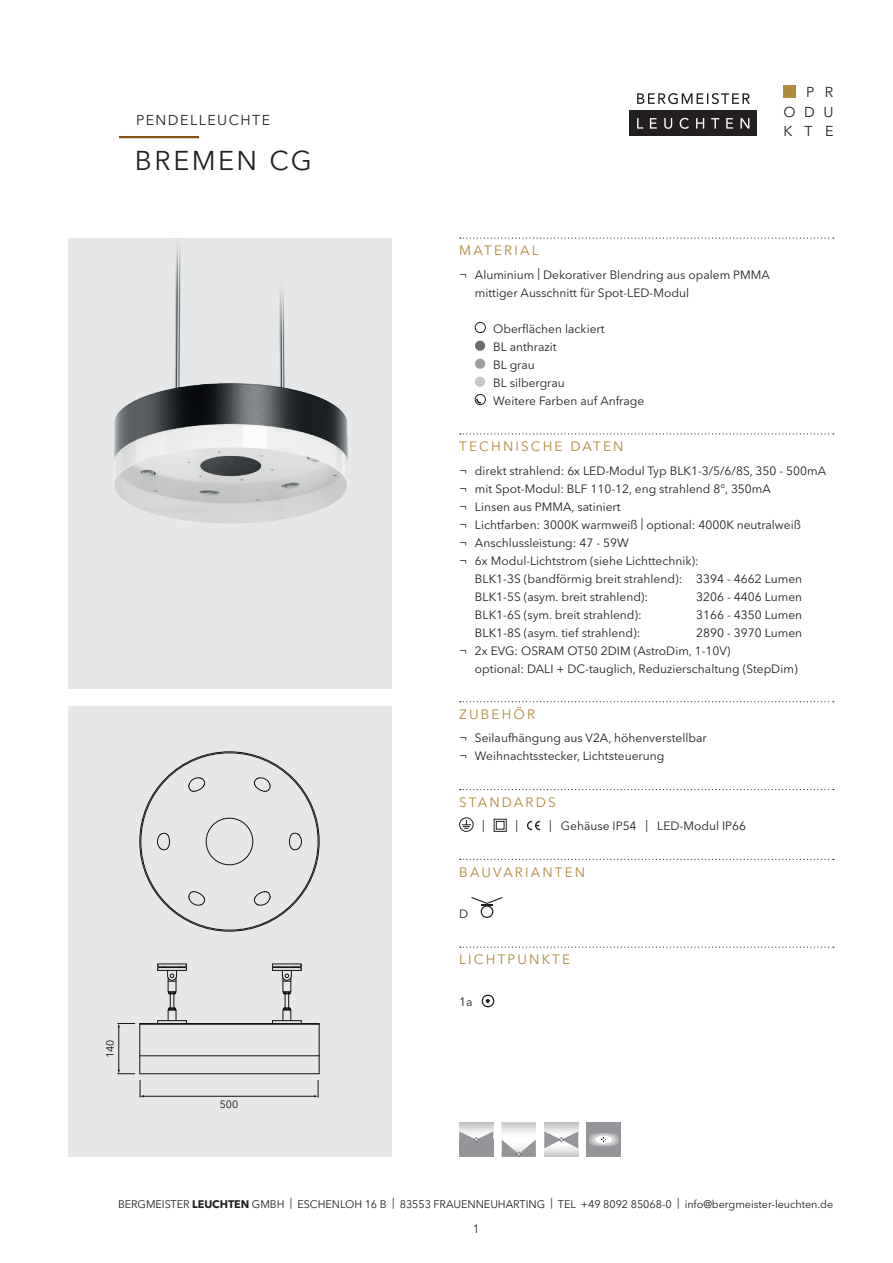
<style>
.page{position:relative;width:893px;height:1263px;background:#fff}
.page>*{position:absolute;margin:0;border:0;box-sizing:border-box;transform-origin:0 0}
.t1{font:27px "Avenir Next LT Pro";letter-spacing:.09em;color:#231f20}
.t2{font:14.25px/19.5px "Avenir Next LT Pro";letter-spacing:.1em;color:#231f20;text-align:justify}
.t3{font:13.5px "Avenir Next LT Pro";letter-spacing:.16em;color:#b18a3b}
.t4{font:12px/18px "Avenir Next LT Pro";color:#231f20}
.t5{font:10.95px "Avenir Next LT Pro";letter-spacing:-.005em;color:#231f20}
.t6{font:10.5px "Avenir Next LT Pro";color:#101315}
.s1{font-weight:700}
</style>
<div class="page">
<div style="left:783px;top:85px;width:13px;height:12px;background:#b18a3b"></div>
<svg style="left:637px;top:93px;width:113px;height:11px"></svg>
<div style="left:630px;top:111px;width:127px;height:25px;background:#231f20"></div>
<svg style="left:637px;top:118px;width:6px;height:11px"></svg>
<svg style="left:650px;top:118px;width:7px;height:11px"></svg>
<svg style="left:664px;top:118px;width:8px;height:11px"></svg>
<svg style="left:680px;top:118px;width:9px;height:11px"></svg>
<svg style="left:696px;top:118px;width:8px;height:11px"></svg>
<svg style="left:711px;top:118px;width:8px;height:11px"></svg>
<svg style="left:726px;top:118px;width:7px;height:11px"></svg>
<svg style="left:740px;top:118px;width:9px;height:11px"></svg>
<div style="left:68px;top:238px;width:323px;height:451px;background:#e6e7e9"></div>
<img style="left:113px;top:242px;width:235px;height:282px">
<div style="left:68px;top:706px;width:323px;height:451px;background:#e6e7e9"></div>
<div style="left:206px;top:818px;width:47px;height:47px;border:1px solid #101315;border-radius:50%"></div>
<svg style="left:289px;top:832px;width:13px;height:18px"></svg>
<svg style="left:254px;top:891px;width:17px;height:15px"></svg>
<svg style="left:188px;top:891px;width:17px;height:15px"></svg>
<svg style="left:157px;top:832px;width:13px;height:18px"></svg>
<svg style="left:188px;top:777px;width:17px;height:15px"></svg>
<svg style="left:254px;top:777px;width:17px;height:15px"></svg>
<hr style="left:139px;top:1023px;width:1px;height:51px;background:#101315">
<hr style="left:319px;top:1023px;width:1px;height:51px;background:#101315">
<hr style="left:140px;top:1055px;width:179px;height:1px;background:#101315">
<hr style="left:140px;top:1073px;width:179px;height:1px;background:#101315">
<hr style="left:140px;top:1024px;width:179px;height:1px;background:#101315">
<hr style="left:140px;top:1023px;width:179px;height:1px;background:#101315">
<svg style="left:157px;top:963px;width:30px;height:60px"></svg>
<svg style="left:272px;top:963px;width:30px;height:60px"></svg>
<hr style="left:143px;top:1096px;width:172px;height:1px;background:#101415">
<svg style="left:140px;top:1080px;width:4px;height:17px"></svg>
<svg style="left:314px;top:1080px;width:5px;height:17px"></svg>
<hr style="left:119px;top:1027px;width:1px;height:43px;background:#101415">
<svg style="left:118px;top:1070px;width:17px;height:4px"></svg>
<svg style="left:118px;top:1023px;width:17px;height:4px"></svg>
<div style="left:459px;top:1123px;width:34px;height:34px;background:linear-gradient(to right,#d9dadc,#d9dadc)"></div>
<div style="left:459px;top:1140px;width:34px;height:17px;background:#939598"></div>
<svg style="left:459px;top:1131px;width:34px;height:12px"></svg>
<svg style="left:502px;top:1140px;width:34px;height:17px"></svg>
<svg style="left:544px;top:1123px;width:34px;height:34px"></svg>
<svg style="left:544px;top:1131px;width:34px;height:17px"></svg>
<div style="left:587px;top:1123px;width:34px;height:34px;background:#939598"></div>
<svg style="left:589px;top:1133px;width:30px;height:13px"></svg>
<hr style="left:119px;top:136px;width:80px;height:2px;background:#86500e">
<svg style="left:460px;top:238px;width:374px;height:1px"></svg>
<svg style="left:460px;top:433px;width:374px;height:1px"></svg>
<svg style="left:460px;top:701px;width:374px;height:1px"></svg>
<svg style="left:460px;top:789px;width:374px;height:1px"></svg>
<svg style="left:460px;top:859px;width:374px;height:1px"></svg>
<svg style="left:460px;top:946px;width:374px;height:2px"></svg>
<div style="left:475px;top:322px;width:11px;height:11px;border:1px solid #231f20;border-radius:50%"></div>
<div style="left:475px;top:341px;width:10px;height:10px;background:#6c6d70;border-radius:50%"></div>
<div style="left:475px;top:359px;width:10px;height:10px;background:#9d9fa2;border-radius:50%"></div>
<div style="left:475px;top:377px;width:10px;height:10px;background:#c7c8ca;border-radius:50%"></div>
<div style="left:475px;top:394px;width:11px;height:11px;border:1px solid #231f20;border-radius:50%"></div>
<svg style="left:475px;top:398px;width:7px;height:6px"></svg>
<svg style="left:459px;top:817px;width:15px;height:15px"></svg>
<svg style="left:493px;top:818px;width:14px;height:14px"></svg>
<svg style="left:527px;top:821px;width:13px;height:9px"></svg>
<div style="left:481px;top:905px;width:12px;height:13px;border:1px solid #231f20;border-radius:50%"></div>
<svg style="left:471px;top:897px;width:32px;height:8px"></svg>
<svg style="left:486px;top:999px;width:4px;height:4px"></svg>
<div style="left:482px;top:995px;width:12px;height:12px;border:1px solid #231f20;border-radius:50%"></div>
<p class="t2" style="left:136px;top:110px;width:136px">PENDELLEUCHTE</p>
<h1 class="t1" style="left:135px;top:145px;width:178px">BREMEN CG</h1>
<p class="t6" style="left:104px;top:1058px;width:20px;rotate:-90deg">140</p>
<p class="t6" style="left:220px;top:1098px;width:20px">500</p>
<p class="t2" style="left:783px;top:82px;width:51px;text-indent:23px">P R ODU KTE</p>
<p class="t3" style="left:459px;top:242px;width:81px">MATERIAL</p>
<p class="t4" style="left:475px;top:266px;width:296px;text-indent:-16px">¬ Aluminium | Dekorativer Blendring aus opalem PMMA mittiger Ausschnitt für Spot-LED-Modul</p>
<p class="t4" style="left:493px;top:320px;width:153px">Oberflächen lackiert<br>BL anthrazit<br>BL grau<br>BL silbergrau<br>Weitere Farben auf Anfrage</p>
<p class="t3" style="left:459px;top:438px;width:166px">TECHNISCHE DATEN</p>
<p class="t4" style="left:459px;top:461px;width:368px">¬ direkt strahlend: 6x LED-Modul Typ BLK1-3/5/6/8S, 350 - 500mA</p>
<p class="t4" style="left:459px;top:479px;width:313px">¬ mit Spot-Modul: BLF 110-12, eng strahlend 8°, 350mA</p>
<p class="t4" style="left:459px;top:497px;width:163px">¬ Linsen aus PMMA, satiniert</p>
<p class="t4" style="left:459px;top:515px;width:343px">¬ Lichtfarben: 3000K warmweiß | optional: 4000K neutralweiß</p>
<p class="t4" style="left:459px;top:533px;width:171px">¬ Anschlussleistung: 47 - 59W</p>
<p class="t4" style="left:459px;top:551px;width:241px">¬ 6x Modul-Lichtstrom (siehe Lichttechnik):</p>
<p class="t4" style="left:475px;top:569px;width:329px">BLK1-3S (bandförmig breit strahlend): 3394 - 4662 Lumen</p>
<p class="t4" style="left:475px;top:587px;width:175px">BLK1-5S (asym. breit strahlend):</p>
<p class="t4" style="left:696px;top:587px;width:107px">3206 - 4406 Lumen</p>
<p class="t4" style="left:475px;top:605px;width:168px">BLK1-6S (sym. breit strahlend):</p>
<p class="t4" style="left:696px;top:605px;width:107px">3166 - 4350 Lumen</p>
<p class="t4" style="left:475px;top:623px;width:167px">BLK1-8S (asym. tief strahlend):</p>
<p class="t4" style="left:459px;top:623px;width:344px;text-indent:237px">2890 - 3970 Lumen ¬ 2x EVG: OSRAM OT50 2DIM (AstroDim, 1-10V)</p>
<p class="t4" style="left:475px;top:659px;width:324px">optional: DALI + DC-tauglich, Reduzierschaltung (StepDim)</p>
<p class="t3" style="left:459px;top:706px;width:78px">ZUBEHÖR</p>
<p class="t4" style="left:459px;top:729px;width:249px">¬ Seilaufhängung aus V2A, höhenverstellbar ¬ Weihnachtsstecker, Lichtsteuerung</p>
<p class="t3" style="left:459px;top:794px;width:98px">STANDARDS</p>
<p class="t4" style="left:482px;top:815px;width:4px">|</p>
<p class="t4" style="left:516px;top:815px;width:4px">|</p>
<p class="t4" style="left:549px;top:817px;width:198px">| Gehäuse IP54 | LED-Modul IP66</p>
<p class="t3" style="left:459px;top:864px;width:128px">BAUVARIANTEN</p>
<p class="t4" style="left:459px;top:905px;width:11px">D</p>
<p class="t3" style="left:459px;top:951px;width:112px">LICHTPUNKTE</p>
<p class="t4" style="left:459px;top:992px;width:15px">1a</p>
<p class="t5" style="left:118px;top:1197px;width:717px">BERGMEISTER <span class="s1">LEUCHTEN</span> GMBH | ESCHENLOH 16 B | 83553 FRAUENNEUHARTING | TEL +49 8092 85068-0 | info@bergmeister-leuchten.de</p>
<p class="t4" style="left:473px;top:1220px;width:8px">1</p>
</div>
